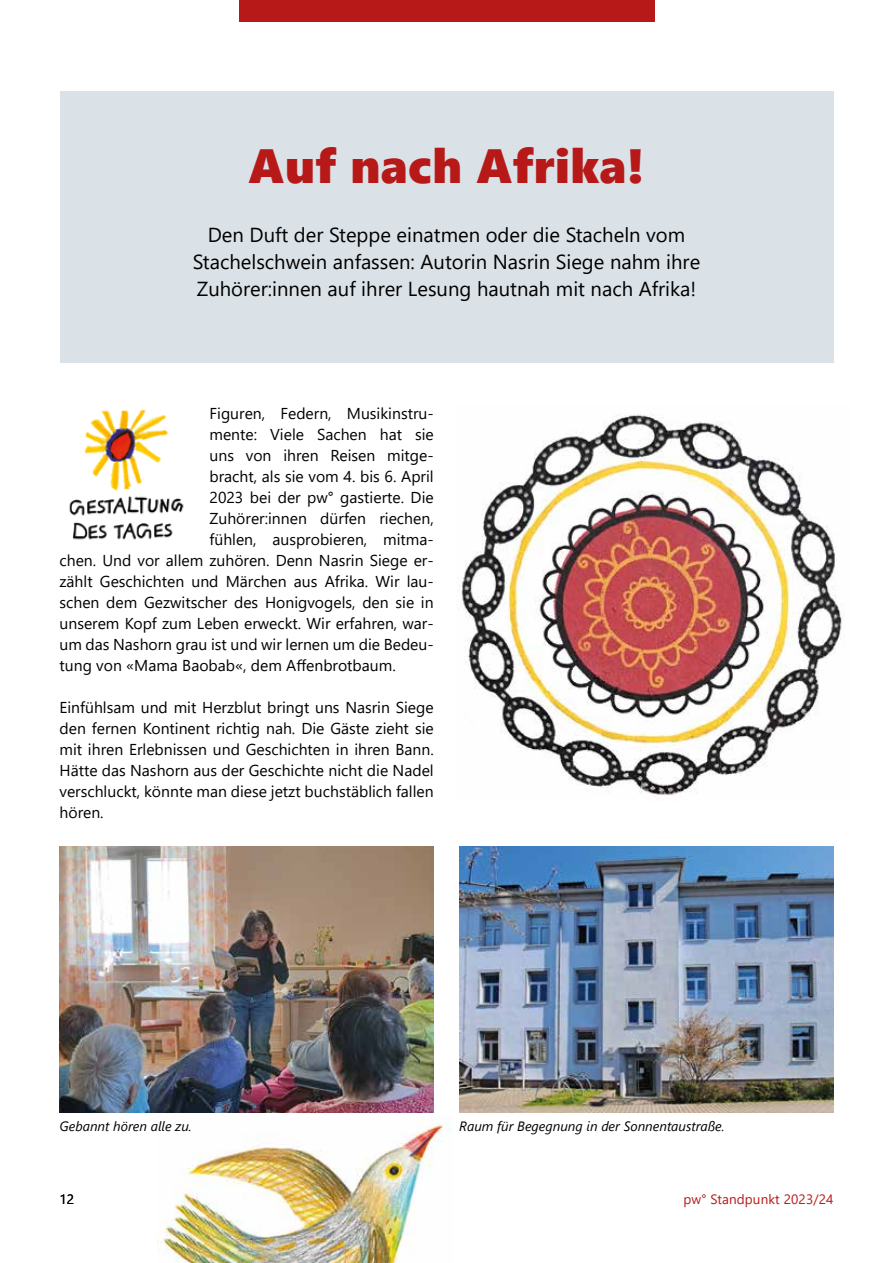
<style>
.page{position:relative;width:893px;height:1263px;background:#fff}
.page>*{position:absolute;margin:0;border:0;box-sizing:border-box;transform-origin:0 0}
.t1{font:48px "Segoe UI Black";letter-spacing:.01em;color:#b71919}
.t2{font:20.25px/27px "Segoe UI";color:#000;text-align:center}
.t3{font:15.75px/21px "Segoe UI";color:#000;text-align:justify}
.t4{font:italic 13.5px "Segoe UI";color:#000}
.t5{font:13.5px "Segoe UI";letter-spacing:.01em;color:#b71919}
.t6{font:13.5px "Segoe UI";color:#000}
</style>
<div class="page">
<img style="left:157px;top:1119px;width:294px;height:144px">
<img style="left:459px;top:414px;width:383px;height:385px">
<div style="left:239px;top:0;width:415px;height:21px;background:#b71919"></div>
<div style="left:60px;top:91px;width:773px;height:272px;background:#dbe2e7"></div>
<img style="left:69px;top:409px;width:115px;height:131px">
<img style="left:459px;top:847px;width:374px;height:266px">
<img style="left:60px;top:847px;width:374px;height:266px">
<h1 class="t1" style="left:249px;top:131px;width:397px">Auf nach Afrika!</h1>
<p class="t2" style="left:193px;top:220px;width:509px">Den Duft der Steppe einatmen oder die Stacheln vom<br>Stachelschwein anfassen: Autorin Nasrin Siege nahm ihre<br>Zuhörer:innen auf ihrer Lesung hautnah mit nach Afrika!</p>
<p class="t3" style="left:209px;top:402px;width:226px">Figuren, Federn, Musikinstru-</p>
<p class="t3" style="left:209px;top:423px;width:226px">mente: Viele Sachen hat sie</p>
<p class="t3" style="left:209px;top:444px;width:226px">uns von ihren Reisen mitge-</p>
<p class="t3" style="left:209px;top:465px;width:226px">bracht, als sie vom 4. bis 6. April</p>
<p class="t3" style="left:209px;top:486px;width:226px">2023 bei der pw° gastierte. Die</p>
<p class="t3" style="left:209px;top:507px;width:226px">Zuhörer:innen dürfen riechen,</p>
<p class="t3" style="left:209px;top:528px;width:226px">fühlen, ausprobieren, mitma-</p>
<p class="t3" style="left:60px;top:549px;width:376px">chen. Und vor allem zuhören. Denn Nasrin Siege er-</p>
<p class="t3" style="left:60px;top:570px;width:376px">zählt Geschichten und Märchen aus Afrika. Wir lau-</p>
<p class="t3" style="left:60px;top:591px;width:376px">schen dem Gezwitscher des Honigvogels, den sie in</p>
<p class="t3" style="left:60px;top:612px;width:376px">unserem Kopf zum Leben erweckt. Wir erfahren, war-</p>
<p class="t3" style="left:60px;top:633px;width:376px">um das Nashorn grau ist und wir lernen um die Bedeu-</p>
<p class="t3" style="left:60px;top:654px;width:338px">tung von «Mama Baobab«, dem Affenbrotbaum.</p>
<p class="t3" style="left:60px;top:696px;width:376px">Einfühlsam und mit Herzblut bringt uns Nasrin Siege den fernen Kontinent richtig nah. Die Gäste zieht sie mit ihren Erlebnissen und Geschichten in ihren Bann.<br>Hätte das Nashorn aus der Geschichte nicht die Nadel verschluckt, könnte man diese jetzt buchstäblich fallen hören.</p>
<p class="t4" style="left:60px;top:1114px;width:134px">Gebannt hören alle zu.</p>
<p class="t4" style="left:459px;top:1114px;width:267px">Raum für Begegnung in der Sonnentaustraße.</p>
<p class="t6" style="left:60px;top:1186px;width:16px">12</p>
<p class="t5" style="left:683px;top:1186px;width:151px">pw° Standpunkt 2023/24</p>
</div>
